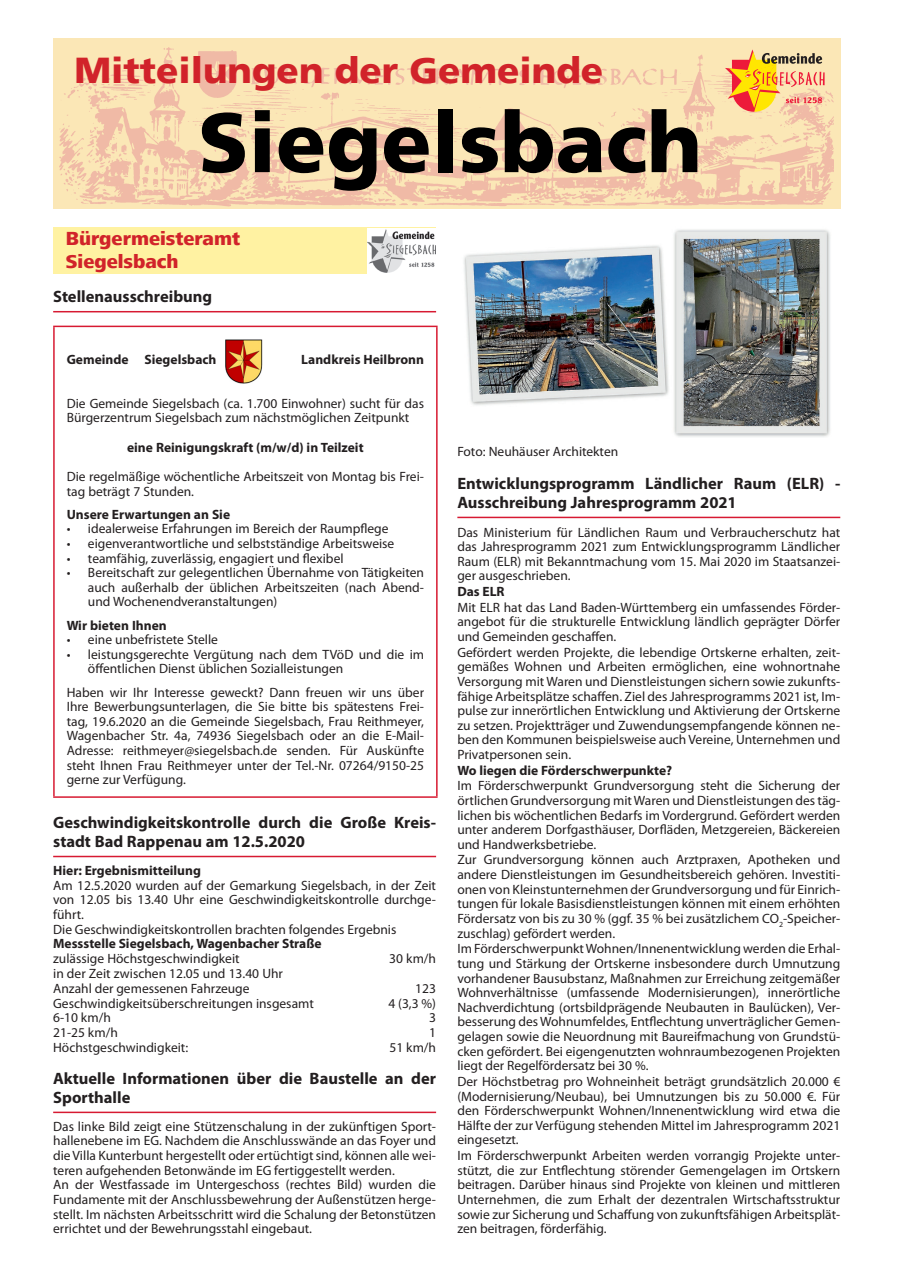
<style>
.page{position:relative;width:902px;height:1280px;background:#fff}
.page>*{position:absolute;margin:0;border:0;box-sizing:border-box;transform-origin:0 0}
.t1{font:900 84px "Frutiger LT";color:#000}
.t2{font:900 36px "Frutiger LT";color:#d1232a}
.t3{font:800 19.5px/23.4px "Frutiger Next LT";color:#d1232a}
.NM_Überschrift_groß{font:700 16.5px/19.5px "Myriad Pro";color:#231f20}
.NM_Textblock{font:13.5px/14.7px "Myriad Pro";color:#231f20;text-align:justify}
.Grundtext{font:13.5px/14.7px "Myriad Pro";color:#231f20}
.bfh_aufzaehlung_punk{font:13.5px/14.7px "Myriad Pro";color:#231f20;text-align:justify}
.NM_Textblock-2{font:700 13.5px "Myriad Pro";color:#231f20}
.bfh_halbfett{font:700 13.5px "Myriad Pro";color:#231f20}
.Grundtext-2{font:700 13.5px "Myriad Pro";color:#231f20}
</style>
<div class="page">
<img style="left:53px;top:41px;width:787px;height:167px">
<svg style="left:725px;top:49px;width:99px;height:63px;background:#edb670"></svg>
<hr style="left:53px;top:311px;width:383px;height:1px;background:#d71a32">
<hr style="left:53px;top:856px;width:383px;height:1px;background:#d71a32">
<hr style="left:53px;top:1111px;width:383px;height:2px;background:#d71a32">
<div style="left:53px;top:227px;width:383px;height:47px;background:#fff2a2"></div>
<img style="left:367px;top:229px;width:68px;height:44px">
<hr style="left:53px;top:326px;width:384px;height:1px;background:#d71a32">
<hr style="left:53px;top:327px;width:2px;height:469px;background:#d71a32">
<hr style="left:436px;top:327px;width:1px;height:469px;background:#d71a32">
<hr style="left:53px;top:796px;width:384px;height:2px;background:#d71a32">
<img style="left:225px;top:339px;width:37px;height:45px">
<hr style="left:457px;top:517px;width:383px;height:1px;background:#d71a32">
<img style="left:464px;top:229px;width:366px;height:208px">
<p class="t2" style="left:74px;top:49px;width:530px">Mitteilungen der Gemeinde</p>
<p class="t1" style="left:198px;top:92px;width:505px">Siegelsbach</p>
<p class="t3" style="left:66px;top:226px;width:176px">Bürgermeisteramt<br>Siegelsbach</p>
<p class="NM_Überschrift_groß" style="left:53px;top:287px;width:160px">Stellenausschreibung</p>
<p class="Grundtext-2" style="left:67px;top:350px;width:151px">Gemeinde Siegelsbach</p>
<p class="Grundtext-2" style="left:301px;top:350px;width:124px">Landkreis Heilbronn</p>
<p class="Grundtext" style="left:67px;top:396px;width:359px">Die Gemeinde Siegelsbach (ca. 1.700 Einwohner) sucht für das<br>Bürgerzentrum Siegelsbach zum nächstmöglichen Zeitpunkt</p>
<p class="bfh_halbfett" style="left:127px;top:438px;width:238px">eine Reinigungskraft (m/w/d) in Teilzeit</p>
<p class="Grundtext" style="left:67px;top:469px;width:359px">Die regelmäßige wöchentliche Arbeitszeit von Montag bis Frei&shy;tag beträgt 7 Stunden.</p>
<p class="bfh_halbfett" style="left:67px;top:505px;width:165px">Unsere Erwartungen an Sie</p>
<p class="bfh_aufzaehlung_punk" style="left:67px;top:521px;width:323px">• idealerweise Erfahrungen im Bereich der Raumpflege</p>
<p class="bfh_aufzaehlung_punk" style="left:67px;top:536px;width:329px">• eigenverantwortliche und selbstständige Arbeitsweise</p>
<p class="bfh_aufzaehlung_punk" style="left:67px;top:550px;width:278px">• teamfähig, zuverlässig, engagiert und flexibel</p>
<p class="bfh_aufzaehlung_punk" style="left:88px;top:565px;width:337px;text-indent:-21px">• Bereitschaft zur gelegentlichen Übernahme von Tätigkeiten auch außerhalb der üblichen Arbeitszeiten (nach Abend&shy;und Wochenendveranstaltungen)</p>
<p class="bfh_halbfett" style="left:67px;top:616px;width:102px">Wir bieten Ihnen</p>
<p class="bfh_aufzaehlung_punk" style="left:67px;top:632px;width:153px">• eine unbefristete Stelle</p>
<p class="bfh_aufzaehlung_punk" style="left:88px;top:647px;width:337px;text-indent:-21px">• leistungsgerechte Vergütung nach dem TVöD und die im öffentlichen Dienst üblichen Sozialleistungen</p>
<p class="Grundtext" style="left:67px;top:684px;width:359px;text-align:justify">Haben wir Ihr Interesse geweckt? Dann freuen wir uns über Ihre Bewerbungsunterlagen, die Sie bitte bis spätestens Frei&shy;tag, 19.6.2020 an die Gemeinde Siegelsbach, Frau Reithmeyer, Wagenbacher Str. 4a, 74936 Siegelsbach oder an die E-Mail-Adresse: reithmeyer@siegelsbach.de senden. Für Auskünfte steht Ihnen Frau Reithmeyer unter der Tel.-Nr. 07264/9150-25 gerne zur Verfügung.</p>
<p class="NM_Überschrift_groß" style="left:53px;top:812px;width:384px">Geschwindigkeitskontrolle durch die Große Kreis&shy;stadt Bad Rappenau am 12.5.2020</p>
<p class="NM_Textblock-2" style="left:53px;top:861px;width:149px">Hier: Ergebnismitteilung</p>
<p class="NM_Textblock" style="left:53px;top:877px;width:384px">Am 12.5.2020 wurden auf der Gemarkung Siegelsbach, in der Zeit von 12.05 bis 13.40 Uhr eine Geschwindigkeitskontrolle durchge&shy;führt.</p>
<p class="NM_Textblock" style="left:53px;top:921px;width:345px">Die Geschwindigkeitskontrollen brachten folgendes Ergebnis</p>
<p class="NM_Textblock-2" style="left:53px;top:935px;width:270px">Messstelle Siegelsbach, Wagenbacher Straße</p>
<p class="Grundtext" style="left:53px;top:951px;width:188px">zulässige Höchstgeschwindigkeit</p>
<p class="Grundtext" style="left:389px;top:951px;width:48px">30 km/h</p>
<p class="Grundtext" style="left:53px;top:966px;width:231px">in der Zeit zwischen 12.05 und 13.40 Uhr</p>
<p class="NM_Textblock" style="left:53px;top:981px;width:198px">Anzahl der gemessenen Fahrzeuge</p>
<p class="NM_Textblock" style="left:415px;top:981px;width:22px">123</p>
<p class="NM_Textblock" style="left:53px;top:995px;width:262px">Geschwindigkeitsüberschreitungen insgesamt</p>
<p class="NM_Textblock" style="left:388px;top:995px;width:49px">4 (3,3 %)</p>
<p class="NM_Textblock" style="left:53px;top:1010px;width:59px">6-10 km/h</p>
<p class="NM_Textblock" style="left:429px;top:1010px;width:8px">3</p>
<p class="NM_Textblock" style="left:53px;top:1025px;width:66px">21-25 km/h</p>
<p class="NM_Textblock" style="left:429px;top:1025px;width:8px">1</p>
<p class="NM_Textblock" style="left:53px;top:1040px;width:136px">Höchstgeschwindigkeit:</p>
<p class="NM_Textblock" style="left:389px;top:1040px;width:48px">51 km/h</p>
<p class="NM_Überschrift_groß" style="left:53px;top:1068px;width:384px">Aktuelle Informationen über die Baustelle an der<br>Sporthalle</p>
<p class="NM_Textblock" style="left:53px;top:1118px;width:384px">Das linke Bild zeigt eine Stützenschalung in der zukünftigen Sport&shy;hallenebene im EG. Nachdem die Anschlusswände an das Foyer und die Villa Kunterbunt hergestellt oder ertüchtigt sind, können alle wei&shy;teren aufgehenden Betonwände im EG fertiggestellt werden.</p>
<p class="NM_Textblock" style="left:53px;top:1177px;width:384px">An der Westfassade im Untergeschoss (rechtes Bild) wurden die Fundamente mit der Anschlussbewehrung der Außenstützen herge&shy;stellt. Im nächsten Arbeitsschritt wird die Schalung der Betonstützen errichtet und der Bewehrungsstahl eingebaut.</p>
<p class="Grundtext" style="left:457px;top:444px;width:162px">Foto: Neuhäuser Architekten</p>
<p class="NM_Überschrift_groß" style="left:457px;top:473px;width:384px">Entwicklungsprogramm Ländlicher Raum (ELR) -<br>Ausschreibung Jahresprogramm 2021</p>
<p class="NM_Textblock" style="left:457px;top:524px;width:384px">Das Ministerium für Ländlichen Raum und Verbraucherschutz hat das Jahresprogramm 2021 zum Entwicklungsprogramm Ländlicher Raum (ELR) mit Bekanntmachung vom 15. Mai 2020 im Staatsanzei&shy;ger ausgeschrieben.</p>
<p class="NM_Textblock-2" style="left:457px;top:583px;width:49px">Das ELR</p>
<p class="NM_Textblock" style="left:457px;top:600px;width:384px">Mit ELR hat das Land Baden-Württemberg ein umfassendes Förder&shy;angebot für die strukturelle Entwicklung ländlich geprägter Dörfer und Gemeinden geschaffen.</p>
<p class="NM_Textblock" style="left:457px;top:644px;width:384px">Gefördert werden Projekte, die lebendige Ortskerne erhalten, zeit&shy;gemäßes Wohnen und Arbeiten ermöglichen, eine wohnortnahe Versorgung mit Waren und Dienstleistungen sichern sowie zukunfts&shy;fähige Arbeitsplätze schaffen. Ziel des Jahresprogramms 2021 ist, Im&shy;pulse zur innerörtlichen Entwicklung und Aktivierung der Ortskerne zu setzen. Projektträger und Zuwendungsempfangende können ne&shy;ben den Kommunen beispielsweise auch Vereine, Unternehmen und Privatpersonen sein.</p>
<p class="NM_Textblock-2" style="left:457px;top:761px;width:216px">Wo liegen die Förderschwerpunkte?</p>
<p class="NM_Textblock" style="left:457px;top:778px;width:384px">Im Förderschwerpunkt Grundversorgung steht die Sicherung der örtlichen Grundversorgung mit Waren und Dienstleistungen des täg&shy;lichen bis wöchentlichen Bedarfs im Vordergrund. Gefördert werden unter anderem Dorfgasthäuser, Dorfläden, Metzgereien, Bäckereien und Handwerksbetriebe.</p>
<p class="NM_Textblock" style="left:457px;top:852px;width:384px">Zur Grundversorgung können auch Arztpraxen, Apotheken und andere Dienstleistungen im Gesundheitsbereich gehören. Investiti&shy;onen von Kleinstunternehmen der Grundversorgung und für Einrich&shy;tungen für lokale Basisdienstleistungen können mit einem erhöhten Fördersatz von bis zu 30 % (ggf. 35 % bei zusätzlichem CO<sub>2</sub>-Speicher&shy;zuschlag) gefördert werden.</p>
<p class="NM_Textblock" style="left:457px;top:941px;width:384px">Im Förderschwerpunkt Wohnen/Innenentwicklung werden die Erhal&shy;tung und Stärkung der Ortskerne insbesondere durch Umnutzung vorhandener Bausubstanz, Maßnahmen zur Erreichung zeitgemäßer Wohnverhältnisse (umfassende Modernisierungen), innerörtliche Nachverdichtung (ortsbildprägende Neubauten in Baulücken), Ver&shy;besserung des Wohnumfeldes, Entflechtung unverträglicher Gemen&shy;gelagen sowie die Neuordnung mit Baureifmachung von Grundstü&shy;cken gefördert. Bei eigengenutzten wohnraumbezogenen Projekten liegt der Regelfördersatz bei 30 %.</p>
<p class="NM_Textblock" style="left:457px;top:1074px;width:384px">Der Höchstbetrag pro Wohneinheit beträgt grundsätzlich 20.000 € (Modernisierung/Neubau), bei Umnutzungen bis zu 50.000 €. Für den Förderschwerpunkt Wohnen/Innenentwicklung wird etwa die Hälfte der zur Verfügung stehenden Mittel im Jahresprogramm 2021 eingesetzt.</p>
<p class="NM_Textblock" style="left:457px;top:1148px;width:384px">Im Förderschwerpunkt Arbeiten werden vorrangig Projekte unter&shy;stützt, die zur Entflechtung störender Gemengelagen im Ortskern beitragen. Darüber hinaus sind Projekte von kleinen und mittleren Unternehmen, die zum Erhalt der dezentralen Wirtschaftsstruktur sowie zur Sicherung und Schaffung von zukunftsfähigen Arbeitsplät&shy;zen beitragen, förderfähig.</p>
</div>
